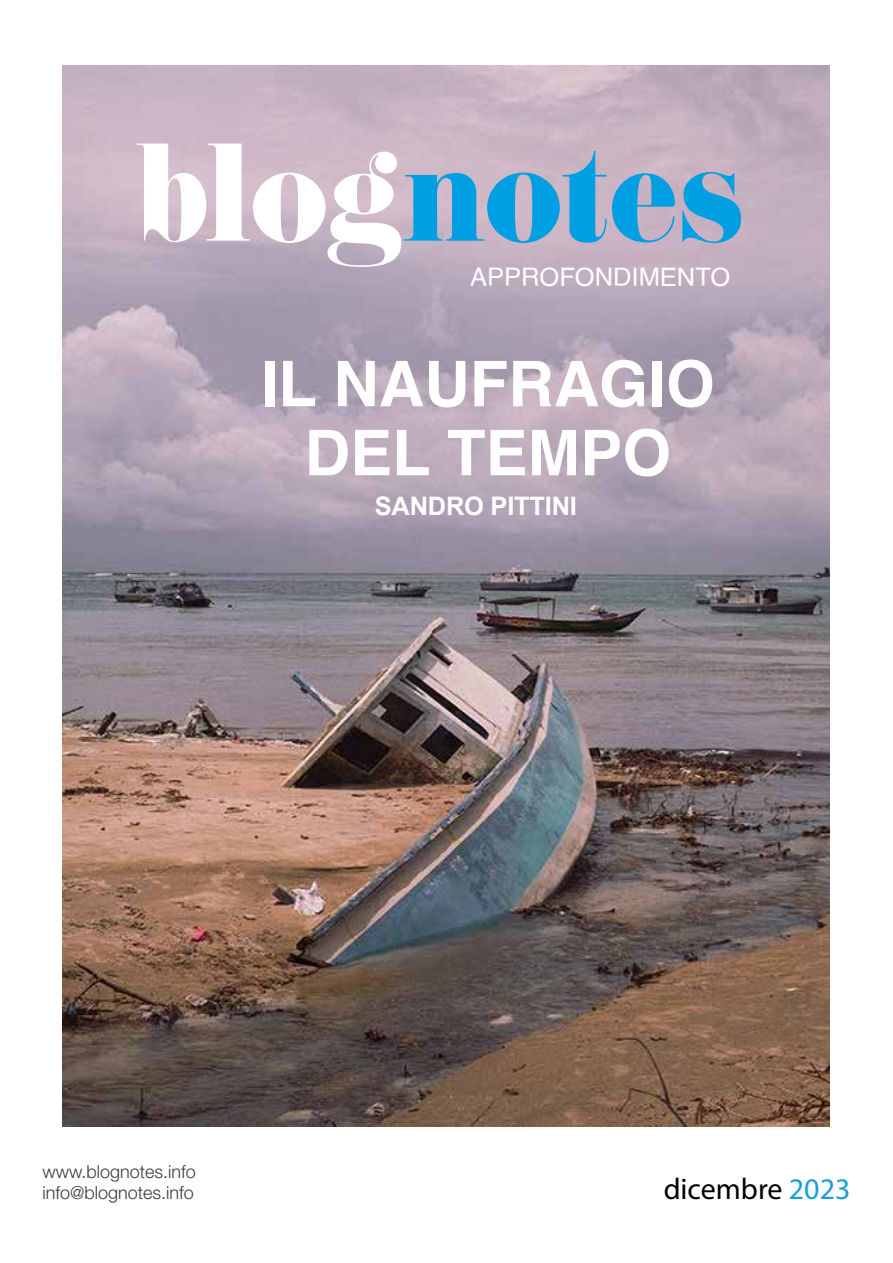
<style>
.page{position:relative;width:893px;height:1263px;background:#fff}
.page>*{position:absolute;margin:0;border:0;box-sizing:border-box;transform-origin:0 0}
.t1{font:121.5px "Eloquent JF Regular Pro";color:#009fe3}
.t2{font:700 63px/69px "Helvetica";color:#fff;text-align:center}
.t3{font:30px "Myriad Pro";color:#000}
.t4{font:25.5px "Helvetica";color:#fff}
.t5{font:700 25.5px "Arial";letter-spacing:-.01em;color:#fff}
.t6{font:300 18px/21.6px "Helvetica Neue LT Std";color:#3c3c3b}
.s1{color:#fff}
.s2{color:#1a9dd9}
</style>
<div class="page">
<img style="left:63px;top:66px;width:766px;height:1061px">
<h1 class="t1" style="left:137px;top:128px;width:608px"><span class="s1">blog</span>notes</h1>
<h3 class="t4" style="left:470px;top:257px;width:262px">APPROFONDIMENTO</h3>
<h2 class="t2" style="left:261px;top:350px;width:455px">IL NAUFRAGIO<br>DEL TEMPO</h2>
<h3 class="t5" style="left:375px;top:488px;width:204px">SANDRO PITTINI</h3>
<p class="t6" style="left:43px;top:1160px;width:155px">www.blognotes.info info@blognotes.info</p>
<h3 class="t3" style="left:664px;top:1170px;width:188px">dicembre <span class="s2">2023</span></h3>
</div>
